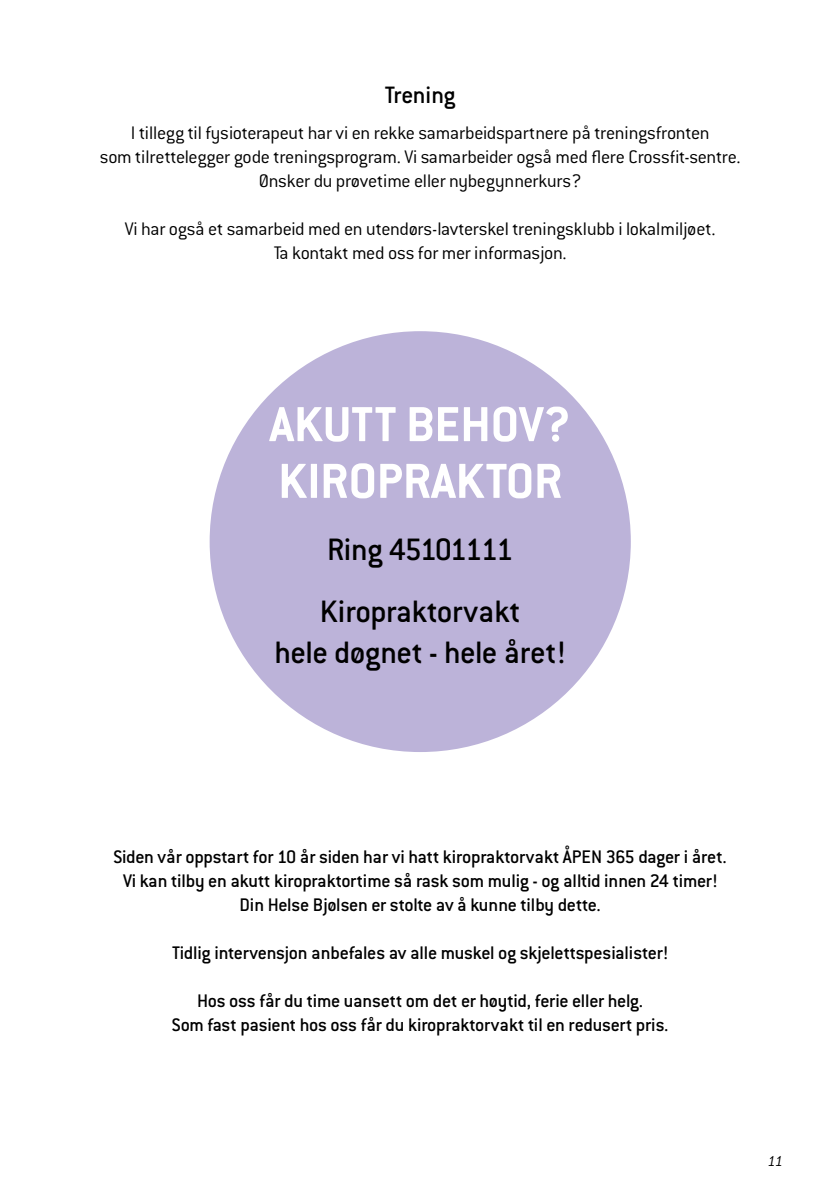
<style>
.page{position:relative;width:840px;height:1191px;background:#fff}
.page>*{position:absolute;margin:0;border:0;box-sizing:border-box;transform-origin:0 0}
.t1{font:700 54px "Conduit ITC";color:#fff}
.t2{font:500 34px/62px "Conduit ITC";letter-spacing:-.015em;color:#000}
.t3{font:500 26px "Conduit ITC";letter-spacing:-.01em;color:#000}
.t4{font:500 20px/24px "Conduit ITC";letter-spacing:-.015em;color:#000;text-align:center}
.t5{font:300 20px/24px "Conduit ITC";letter-spacing:-.015em;color:#000;text-align:center}
.t6{font:italic 300 16px "Conduit ITC";color:#000}
</style>
<div class="page">
<div style="left:209px;top:331px;width:421px;height:421px;background:#bcb3d9;border-radius:50%"></div>
<h3 class="t3" style="left:385px;top:80px;width:72px">Trening</h3>
<p class="t5" style="left:100px;top:121px;width:642px">I tillegg til fysioterapeut har vi en rekke samarbeidspartnere på treningsfronten<br>som tilrettelegger gode treningsprogram. Vi samarbeider også med flere Crossfit-sentre.<br>Ønsker du prøvetime eller nybegynnerkurs?</p>
<p class="t5" style="left:125px;top:217px;width:592px">Vi har også et samarbeid med en utendørs-lavterskel treningsklubb i lokalmiljøet.<br>Ta kontakt med oss for mer informasjon.</p>
<h1 class="t1" style="left:269px;top:393px;width:302px">AKUTT BEHOV?</h1>
<h1 class="t1" style="left:278px;top:449px;width:285px">KIROPRAKTOR</h1>
<h2 class="t2" style="left:320px;top:518px;width:202px">Ring 45101111<br>Kiropraktorvakt</h2>
<h2 class="t2" style="left:274px;top:621px;width:292px">hele døgnet - hele året!</h2>
<p class="t4" style="left:113px;top:844px;width:614px">Siden vår oppstart for 10 år siden har vi hatt kiropraktorvakt ÅPEN 365 dager i året.<br>Vi kan tilby en akutt kiropraktortime så rask som mulig - og alltid innen 24 timer!<br>Din Helse Bjølsen er stolte av å kunne tilby dette.</p>
<p class="t4" style="left:172px;top:940px;width:497px">Tidlig intervensjon anbefales av alle muskel og skjelettspesialister!</p>
<p class="t4" style="left:172px;top:988px;width:498px">Hos oss får du time uansett om det er høytid, ferie eller helg.<br>Som fast pasient hos oss får du kiropraktorvakt til en redusert pris.</p>
<p class="t6" style="left:767px;top:1152px;width:17px">11</p>
</div>
